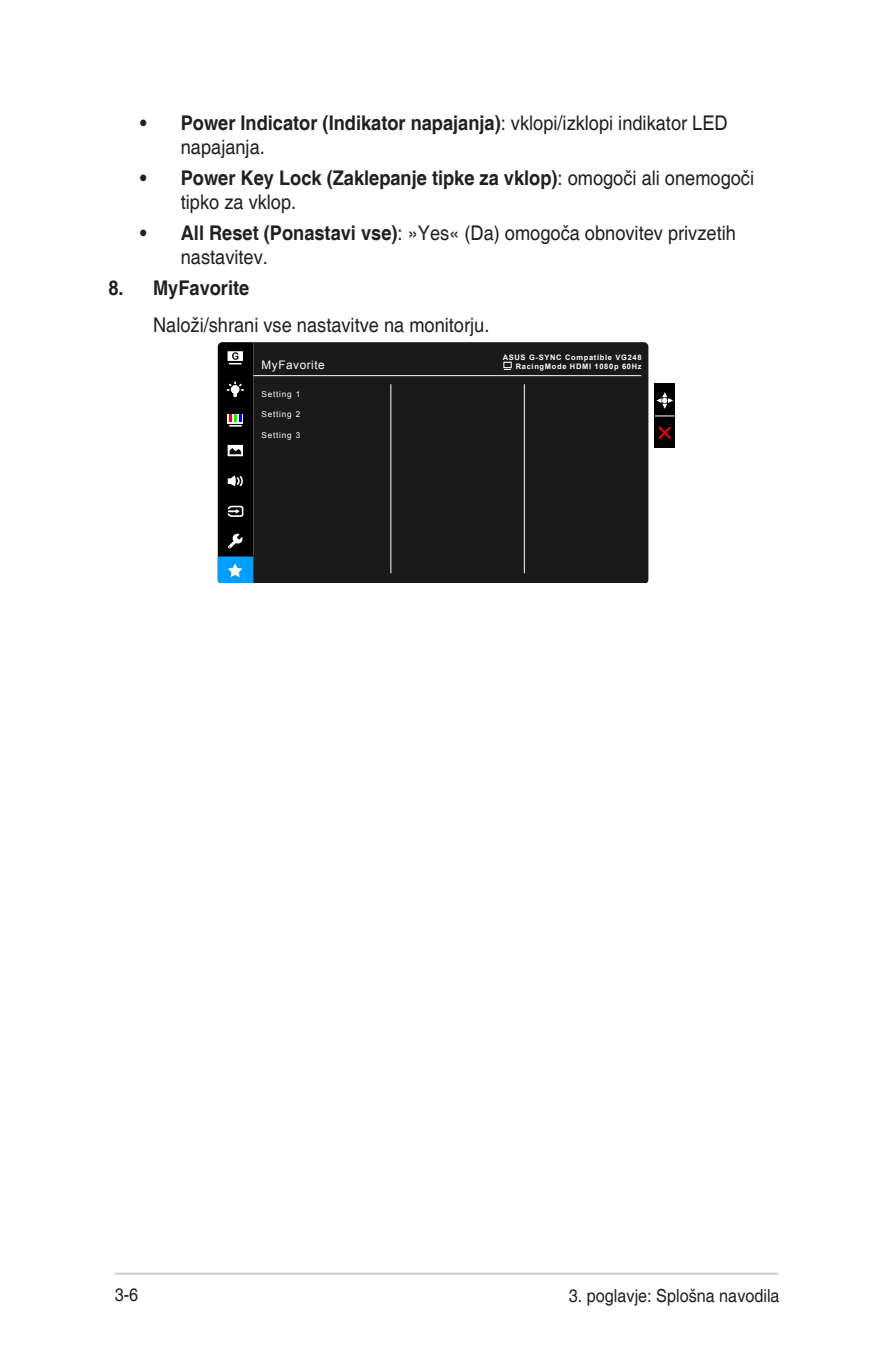
<style>
.page{position:relative;width:893px;height:1346px;background:#fff}
.page>*{position:absolute;margin:0;border:0;box-sizing:border-box;transform-origin:0 0}
.t1{font:20.25px/24.3px "Helvetica";color:#231f20;scale:.9 1}
.t2{font:700 20.25px/24.3px "Helvetica";color:#231f20;scale:.9 1}
.t3{font:18px "Helvetica";color:#231f20;scale:.9 1}
.t4{font:11.7px "Arial";letter-spacing:.05em;color:#fff}
.t5{font:8.1px "Arial";letter-spacing:.1em;color:#fff}
.t6{font:700 7.42px/8.8px "Arial";letter-spacing:.09em;color:#fff;text-align:right}
.s1{font-weight:700}
.s2{font-weight:400}
</style>
<div class="page">
<hr style="left:115px;top:1272px;width:663px;height:3px;background:#d1d2d4">
<div style="left:253px;top:342px;width:395px;height:240px;background:#1a1a1a"></div>
<hr style="left:253px;top:375px;width:388px;height:1px;background:#fff">
<hr style="left:390px;top:384px;width:1px;height:189px;background:#fff">
<hr style="left:524px;top:384px;width:1px;height:189px;background:#fff">
<div style="left:655px;top:384px;width:20px;height:64px;background:#000"></div>
<svg style="left:655px;top:415px;width:20px;height:1px"></svg>
<svg style="left:656px;top:392px;width:17px;height:17px"></svg>
<svg style="left:658px;top:426px;width:13px;height:13px"></svg>
<svg style="left:503px;top:362px;width:9px;height:6px"></svg>
<svg style="left:504px;top:363px;width:7px;height:7px"></svg>
<svg style="left:218px;top:342px;width:35px;height:240px;background:#192832"></svg>
<p class="t1" style="left:181px;top:111px;width:609px;text-indent:-40px"><span class="s1">• Power Indicator (Indikator napajanja)</span>: vklopi/izklopi indikator LED napajanja.</p>
<p class="t2" style="left:181px;top:166px;width:638px;text-indent:-41px">• Power Key Lock (Zaklepanje tipke za vklop)<span class="s2">: omogoči ali onemogoči tipko za vklop.</span></p>
<p class="t1" style="left:181px;top:221px;width:618px;text-indent:-40px"><span class="s1">• All Reset (Ponastavi vse)</span>: »Yes« (Da) omogoča obnovitev privzetih nastavitev.</p>
<p class="t2" style="left:108px;top:276px;width:158px">8. MyFavorite</p>
<p class="t1" style="left:153px;top:313px;width:375px">Naloži/shrani vse nastavitve na monitorju.</p>
<p class="t6" style="left:503px;top:353px;width:140px">ASUS G-SYNC Compatible VG248<br>RacingMode HDMI 1080p 60Hz</p>
<p class="t5" style="left:261px;top:389px;width:40px">Setting 1</p>
<p class="t5" style="left:261px;top:409px;width:40px">Setting 2</p>
<p class="t5" style="left:261px;top:430px;width:40px">Setting 3</p>
<p class="t4" style="left:261px;top:357px;width:65px">MyFavorite</p>
<p class="t3" style="left:115px;top:1284px;width:28px">3-6</p>
<p class="t3" style="left:569px;top:1285px;width:236px">3. poglavje: Splošna navodila</p>
</div>
